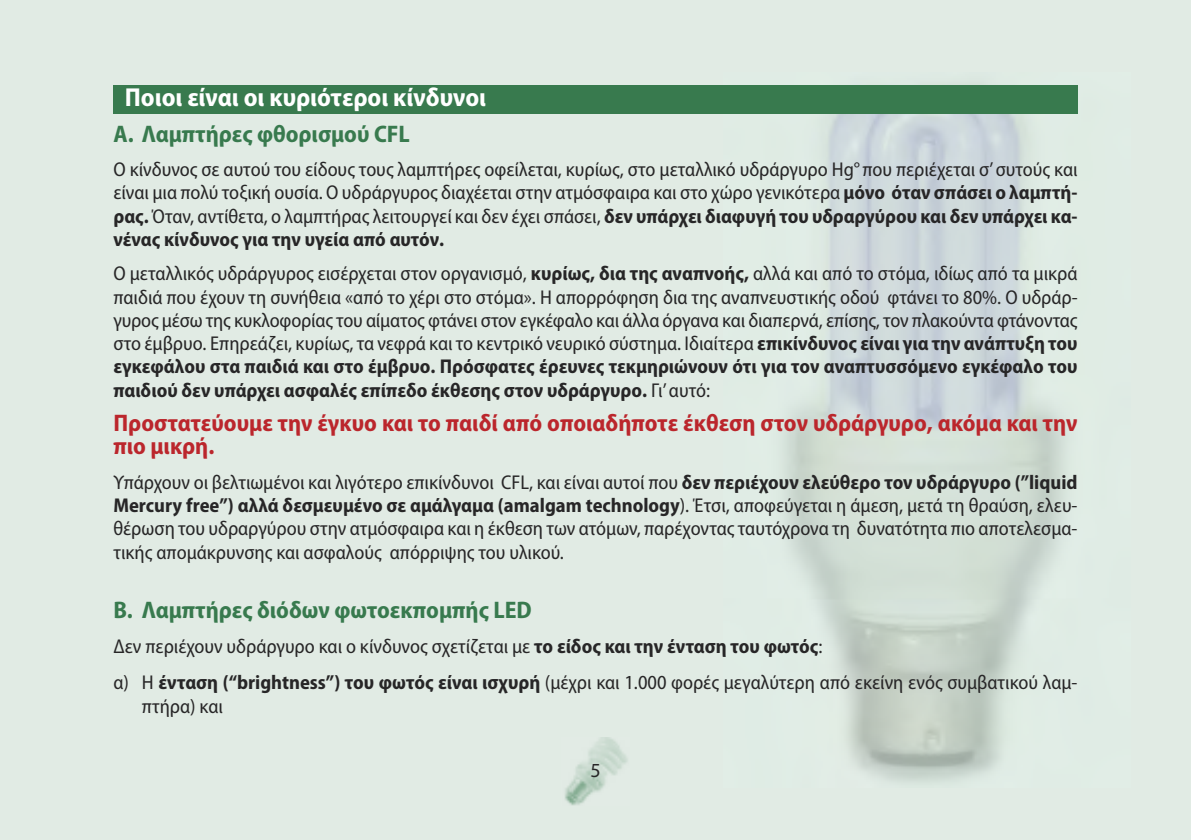
<style>
.page{position:relative;width:1191px;height:840px;background:#fff}
.page>*{position:absolute;margin:0;border:0;box-sizing:border-box;transform-origin:0 0}
.t1{font:700 semi-condensed 26px "Myriad Pro";color:#fff}
.t2{font:700 semi-condensed 24px/23.2px "Myriad Pro";color:#bb262c}
.t3{font:700 semi-condensed 24px "Myriad Pro";color:#387a4e}
.t4{font:semi-condensed 20px/23.2px "Myriad Pro";color:#272627;text-align:justify}
.t5{font:20px "Myriad Pro";color:#272627}
.s1{font-weight:700}
</style>
<div class="page">
<div style="left:0;top:0;width:1191px;height:839px;background:#e1ebe4"></div>
<img style="left:723px;top:72px;width:407px;height:715px">
<img style="left:561px;top:737px;width:68px;height:68px">
<div style="left:113px;top:85px;width:964px;height:28px;background:#387a4e"></div>
<h1 class="t1" style="left:125px;top:87px;width:363px">Ποιοι είναι οι κυριότεροι κίνδυνοι</h1>
<p class="t3" style="left:113px;top:125px;width:298px">Α. Λαμπτήρες φθορισμού CFL</p>
<p class="t4" style="left:113px;top:159px;width:965px">Ο κίνδυνος σε αυτού του είδους τους λαμπτήρες οφείλεται, κυρίως, στο μεταλλικό υδράργυρο Hg°που περιέχεται σ’συτούς και είναι μια πολύ τοξική ουσία. Ο υδράργυρος διαχέεται στην ατμόσφαιρα και στο χώρο γενικότερα <span class="s1">μόνο όταν σπάσει ο λαμπτή&shy;ρας.</span> Όταν, αντίθετα, ο λαμπτήρας λειτουργεί και δεν έχει σπάσει, <span class="s1">δεν υπάρχει διαφυγή του υδραργύρου και δεν υπάρχει κα&shy;νένας κίνδυνος για την υγεία από αυτόν.</span></p>
<p class="t4" style="left:113px;top:263px;width:966px">Ο μεταλλικός υδράργυρος εισέρχεται στον οργανισμό, <span class="s1">κυρίως, δια της αναπνοής,</span> αλλά και από το στόμα, ιδίως από τα μικρά παιδιά που έχουν τη συνήθεια «από το χέρι στο στόμα». Η απορρόφηση δια της αναπνευστικής οδού φτάνει το 80%. Ο υδράρ&shy;γυρος μέσω της κυκλοφορίας του αίματος φτάνει στον εγκέφαλο και άλλα όργανα και διαπερνά, επίσης, τον πλακούντα φτάνοντας στο έμβρυο. Επηρεάζει, κυρίως, τα νεφρά και το κεντρικό νευρικό σύστημα. Ιδιαίτερα <span class="s1">επικίνδυνος είναι για την ανάπτυξη του εγκεφάλου στα παιδιά και στο έμβρυο. Πρόσφατες έρευνες τεκμηριώνουν ότι για τον αναπτυσσόμενο εγκέφαλο του παιδιού δεν υπάρχει ασφαλές επίπεδο έκθεσης στον υδράργυρο.</span> Γι’αυτό:</p>
<p class="t2" style="left:113px;top:413px;width:965px">Προστατεύουμε την έγκυο και το παιδί από οποιαδήποτε έκθεση στον υδράργυρο, ακόμα και την πιο μικρή.</p>
<p class="t4" style="left:113px;top:472px;width:965px">Υπάρχουν οι βελτιωμένοι και λιγότερο επικίνδυνοι CFL, και είναι αυτοί που <span class="s1">δεν περιέχουν ελεύθερο τον υδράργυρο (”liquid Mercury free”) αλλά δεσμευμένο σε αμάλγαμα (amalgam technology</span>). Έτσι, αποφεύγεται η άμεση, μετά τη θραύση, ελευ&shy;θέρωση του υδραργύρου στην ατμόσφαιρα και η έκθεση των ατόμων, παρέχοντας ταυτόχρονα τη δυνατότητα πιο αποτελεσμα&shy;τικής απομάκρυνσης και ασφαλούς απόρριψης του υλικού.</p>
<p class="t3" style="left:113px;top:600px;width:420px">Β. Λαμπτήρες διόδων φωτοεκπομπής LED</p>
<p class="t4" style="left:113px;top:630px;width:965px;line-height:35.4px">Δεν περιέχουν υδράργυρο και ο κίνδυνος σχετίζεται με <span class="s1">το είδος και την ένταση του φωτός</span>:<br>α) Η <span class="s1">ένταση (“brightness”) του φωτός είναι ισχυρή</span> (μέχρι και 1.000 φορές μεγαλύτερη από εκείνη ενός συμβατικού λαμ-</p>
<p class="t4" style="left:142px;top:695px;width:83px">πτήρα) και</p>
<p class="t5" style="left:590px;top:762px;width:12px">5</p>
</div>
